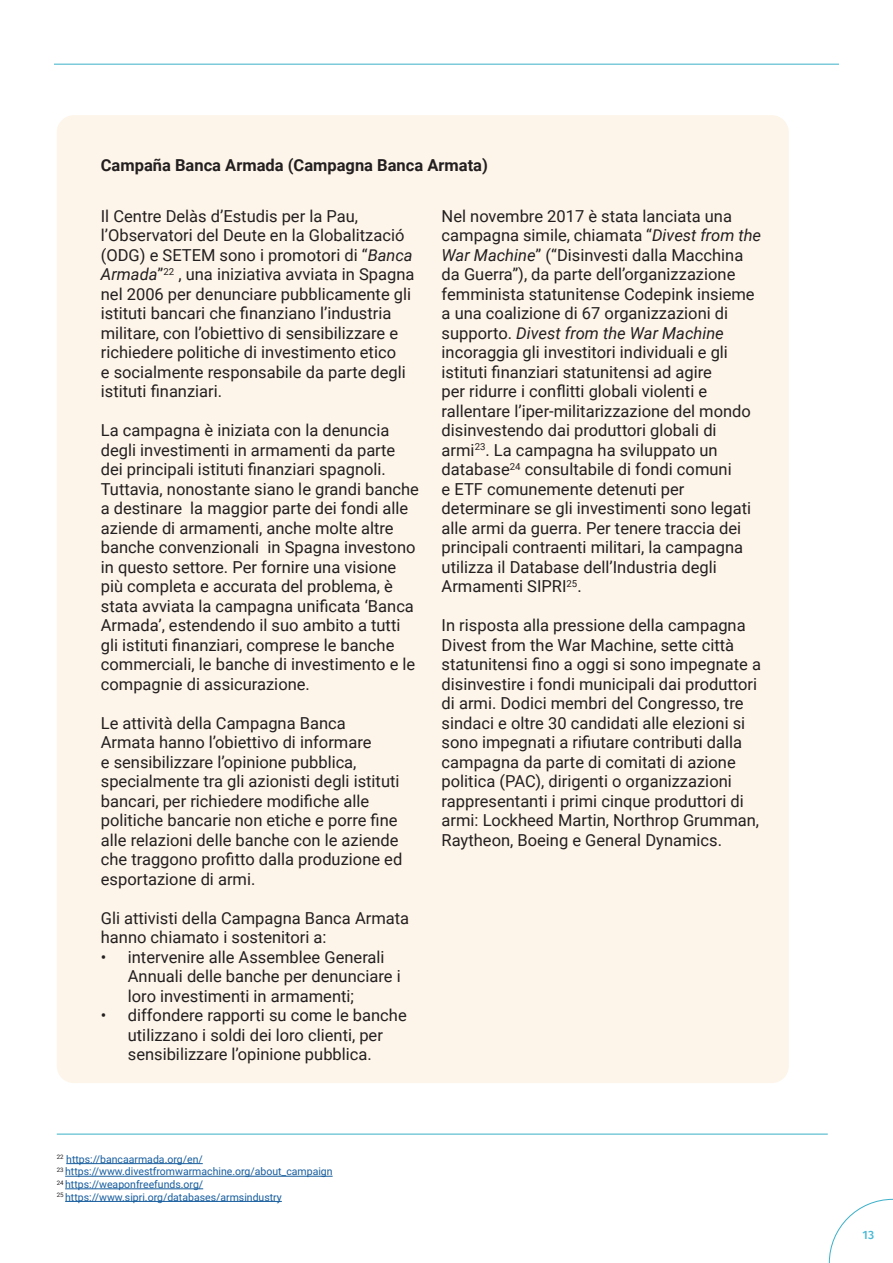
<style>
.page{position:relative;width:893px;height:1263px;background:#fff}
.page>*{position:absolute;margin:0;border:0;box-sizing:border-box;transform-origin:0 0}
.t1{font:16.5px/19.5px "Roboto";color:#231f20}
.t2{font:700 16.5px "Roboto";color:#231f20}
.t3{font:500 12px "Fira Sans";color:#4abad6}
.t4{font:10.5px "Roboto";color:#175d9e}
.s1{font-style:italic}
</style>
<div class="page">
<svg style="left:829px;top:1199px;width:64px;height:64px"></svg>
<div style="left:57px;top:115px;width:732px;height:968px;background:#fdf5e9;border-radius:17px"></div>
<hr style="left:54px;top:64px;width:785px;height:1px;background:#3bb0c9">
<hr style="left:66px;top:1163px;width:137px;height:1px;background:#175d9e">
<hr style="left:65px;top:1176px;width:268px;height:1px;background:#175d9e">
<hr style="left:65px;top:1188px;width:138px;height:1px;background:#175d9e">
<hr style="left:65px;top:1201px;width:217px;height:1px;background:#175d9e">
<hr style="left:57px;top:1134px;width:771px;height:1px;background:#3bb0c9">
<p class="t2" style="left:101px;top:154px;width:389px">Campaña Banca Armada (Campagna Banca Armata)</p>
<p class="t1" style="left:101px;top:205px;width:315px">Il Centre Delàs d’Estudis per la Pau, l’Observatori del Deute en la Globalització (ODG) e SETEM sono i promotori di “<span class="s1">Banca Armada</span>”<sup>22</sup> , una iniziativa avviata in Spagna nel 2006 per denunciare pubblicamente gli istituti bancari che finanziano l’industria militare, con l’obiettivo di sensibilizzare e richiedere politiche di investimento etico<br>e socialmente responsabile da parte degli istituti finanziari.</p>
<p class="t1" style="left:101px;top:420px;width:320px">La campagna è iniziata con la denuncia degli investimenti in armamenti da parte dei principali istituti finanziari spagnoli.<br>Tuttavia, nonostante siano le grandi banche a destinare la maggior parte dei fondi alle aziende di armamenti, anche molte altre banche convenzionali in Spagna investono in questo settore. Per fornire una visione più completa e accurata del problema, è stata avviata la campagna unificata ‘Banca Armada’, estendendo il suo ambito a tutti gli istituti finanziari, comprese le banche commerciali, le banche di investimento e le compagnie di assicurazione.</p>
<p class="t1" style="left:101px;top:712px;width:303px">Le attività della Campagna Banca Armata hanno l’obiettivo di informare<br>e sensibilizzare l’opinione pubblica, specialmente tra gli azionisti degli istituti bancari, per richiedere modifiche alle politiche bancarie non etiche e porre fine alle relazioni delle banche con le aziende che traggono profitto dalla produzione ed esportazione di armi.</p>
<p class="t1" style="left:101px;top:907px;width:310px">Gli attivisti della Campagna Banca Armata hanno chiamato i sostenitori a:</p>
<p class="t1" style="left:128px;top:946px;width:274px;text-indent:-27px">• intervenire alle Assemblee Generali<br>Annuali delle banche per denunciare i loro investimenti in armamenti;</p>
<p class="t1" style="left:101px;top:1005px;width:307px;text-align:center">• diffondere rapporti su come le banche utilizzano i soldi dei loro clienti, per sensibilizzare l’opinione pubblica.</p>
<p class="t1" style="left:442px;top:205px;width:321px">Nel novembre 2017 è stata lanciata una campagna simile, chiamata “<span class="s1">Divest from the War Machine</span>” (“Disinvesti dalla Macchina da Guerra”), da parte dell’organizzazione femminista statunitense Codepink insieme a una coalizione di 67 organizzazioni di supporto. <span class="s1">Divest from the War Machine </span>incoraggia gli investitori individuali e gli istituti finanziari statunitensi ad agire<br>per ridurre i conflitti globali violenti e rallentare l’iper-militarizzazione del mondo disinvestendo dai produttori globali di armi<sup>23</sup>. La campagna ha sviluppato un database<sup>24</sup> consultabile di fondi comuni<br>e ETF comunemente detenuti per determinare se gli investimenti sono legati alle armi da guerra. Per tenere traccia dei principali contraenti militari, la campagna utilizza il Database dell’Industria degli Armamenti SIPRI<sup>25</sup>.</p>
<p class="t1" style="left:442px;top:615px;width:321px">In risposta alla pressione della campagna Divest from the War Machine, sette città statunitensi fino a oggi si sono impegnate a disinvestire i fondi municipali dai produttori di armi. Dodici membri del Congresso, tre sindaci e oltre 30 candidati alle elezioni si sono impegnati a rifiutare contributi dalla campagna da parte di comitati di azione politica (PAC), dirigenti o organizzazioni rappresentanti i primi cinque produttori di armi: Lockheed Martin, Northrop Grumman, Raytheon, Boeing e General Dynamics.</p>
<p class="t4" style="left:57px;top:1152px;width:147px"><sup>22</sup> https://bancaarmada.org/en/</p>
<p class="t4" style="left:57px;top:1164px;width:277px"><sup>23</sup> https://www.divestfromwarmachine.org/about_campaign</p>
<p class="t4" style="left:57px;top:1177px;width:148px"><sup>24</sup> https://weaponfreefunds.org/</p>
<p class="t4" style="left:57px;top:1189px;width:227px"><sup>25</sup> https://www.sipri.org/databases/armsindustry</p>
<p class="t3" style="left:863px;top:1226px;width:13px">13</p>
</div>
